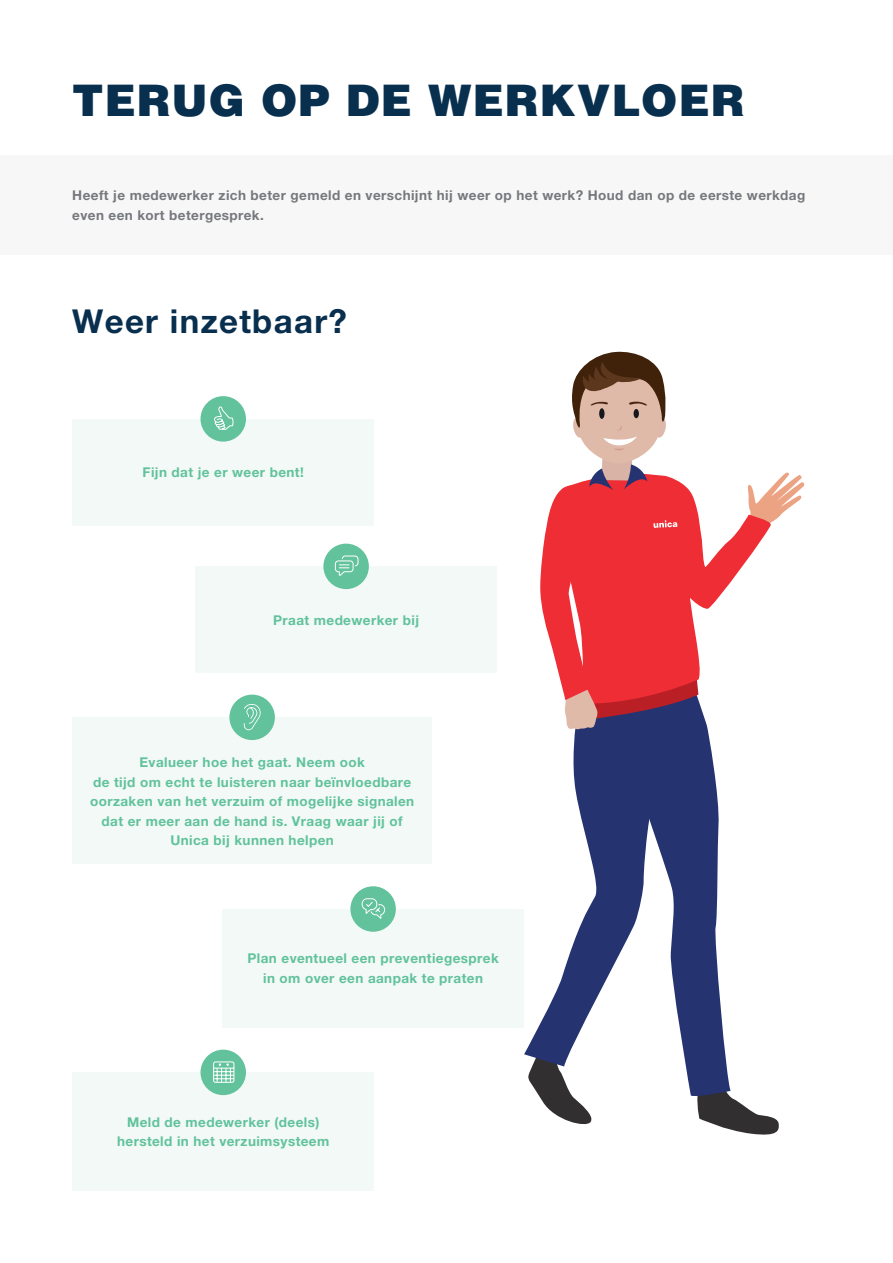
<style>
.page{position:relative;width:893px;height:1263px;background:#fff}
.page>*{position:absolute;margin:0;border:0;box-sizing:border-box;transform-origin:0 0}
.t1{font:900 43.5px "Helvetica LT Std";letter-spacing:.02em;color:#092f4f}
.t2{font:700 33px "Helvetica Neue LT Pro";letter-spacing:.04em;color:#092f4f}
.t3{font:700 13.5px/19.5px "Helvetica Neue LT Pro";letter-spacing:.03em;color:#61c29c;text-align:center}
.t4{font:700 13.5px/19.5px "Helvetica Neue LT Pro";letter-spacing:.03em;color:#76787b}
</style>
<div class="page">
<div style="left:0;top:155px;width:893px;height:100px;background:#f7f7f8"></div>
<svg style="left:697px;top:1097px;width:82px;height:38px"></svg>
<svg style="left:528px;top:1066px;width:64px;height:59px"></svg>
<svg style="left:654px;top:730px;width:77px;height:368px;fill:#253371"></svg>
<svg style="left:524px;top:730px;width:130px;height:336px"></svg>
<svg style="left:540px;top:351px;width:265px;height:379px"></svg>
<div style="left:72px;top:419px;width:302px;height:107px;background:#f2f9f6"></div>
<div style="left:195px;top:566px;width:302px;height:107px;background:#f2f9f6"></div>
<div style="left:72px;top:717px;width:360px;height:147px;background:#f2f9f6"></div>
<div style="left:222px;top:909px;width:302px;height:118px;background:#f2f9f6"></div>
<div style="left:72px;top:1072px;width:302px;height:119px;background:#f2f9f6"></div>
<div style="left:200px;top:396px;width:46px;height:46px;background:#61c29c;border-radius:50%"></div>
<div style="left:323px;top:544px;width:46px;height:45px;background:#61c29c;border-radius:50%"></div>
<div style="left:229px;top:695px;width:46px;height:45px;background:#61c29c;border-radius:50%"></div>
<div style="left:350px;top:886px;width:46px;height:46px;background:#61c29c;border-radius:50%"></div>
<div style="left:200px;top:1050px;width:46px;height:45px;background:#61c29c;border-radius:50%"></div>
<svg style="left:214px;top:406px;width:20px;height:24px"></svg>
<svg style="left:334px;top:555px;width:25px;height:21px"></svg>
<svg style="left:244px;top:704px;width:17px;height:26px"></svg>
<svg style="left:361px;top:898px;width:25px;height:21px"></svg>
<svg style="left:213px;top:1061px;width:22px;height:22px"></svg>
<h1 class="t1" style="left:72px;top:72px;width:674px">TERUG OP DE WERKVLOER</h1>
<p class="t4" style="left:72px;top:185px;width:735px">Heeft je medewerker zich beter gemeld en verschijnt hij weer op het werk? Houd dan op de eerste werkdag even een kort betergesprek.</p>
<h2 class="t2" style="left:72px;top:301px;width:276px">Weer inzetbaar?</h2>
<p class="t3" style="left:143px;top:462px;width:163px">Fijn dat je er weer bent!</p>
<p class="t3" style="left:273px;top:610px;width:147px">Praat medewerker bij</p>
<p class="t3" style="left:90px;top:752px;width:326px">Evalueer hoe het gaat. Neem ook<br>de tijd om echt te luisteren naar beïnvloedbare oorzaken van het verzuim of mogelijke signalen dat er meer aan de hand is. Vraag waar jij of Unica bij kunnen helpen</p>
<p class="t3" style="left:247px;top:948px;width:253px">Plan eventueel een preventiegesprek in om over een aanpak te praten</p>
<p class="t3" style="left:117px;top:1112px;width:214px">Meld de medewerker (deels) hersteld in het verzuimsysteem</p>
</div>
